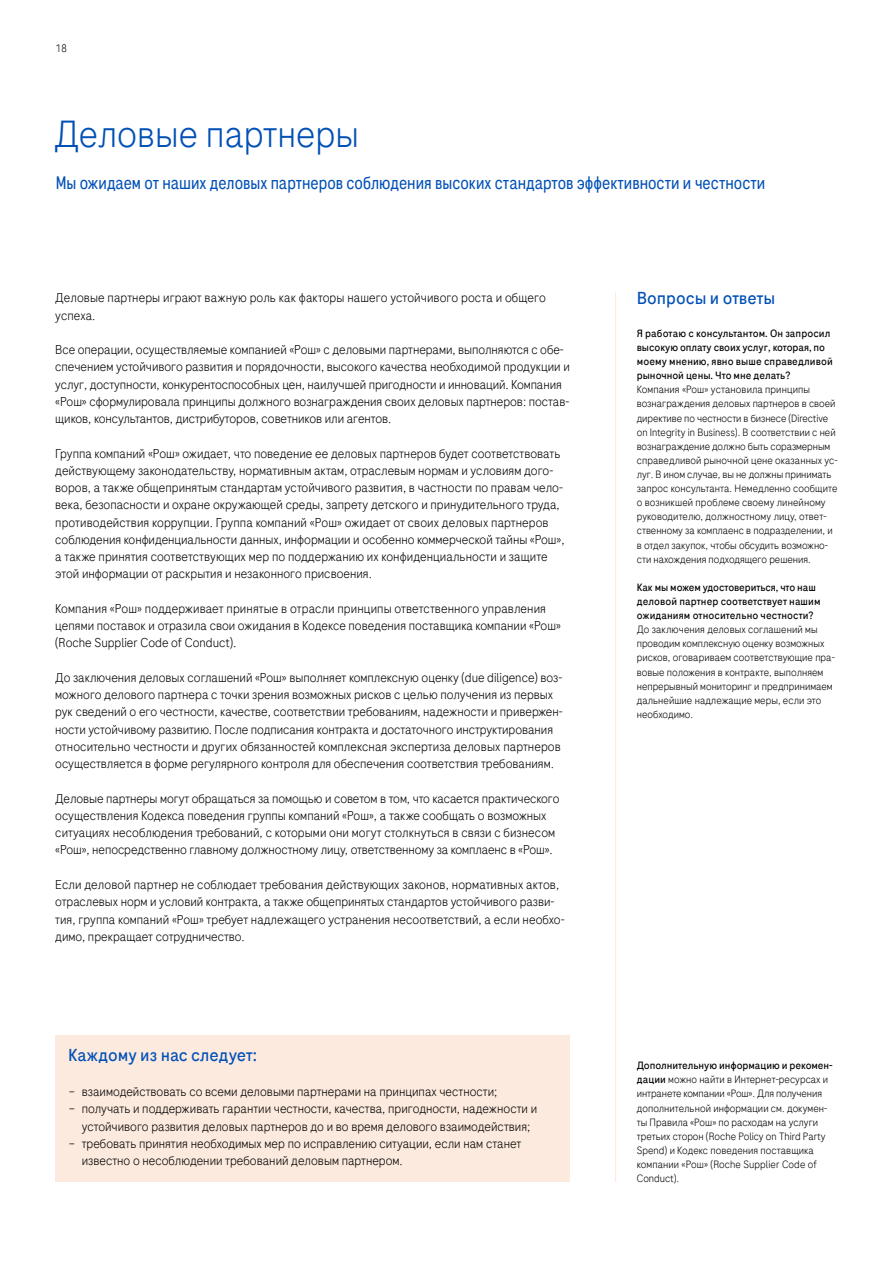
<style>
.page{position:relative;width:893px;height:1263px;background:#fff}
.page>*{position:absolute;margin:0;border:0;box-sizing:border-box;transform-origin:0 0}
.t1{font:300 37.5px "Roche Sans";color:#0050b6}
.t2{font:18px "Roche Sans Condensed";color:#0050b6}
.t3{font:17.25px "Roche Sans";color:#0050b6}
.t4{font:300 12.75px/17.2px "Roche Sans";color:#000}
.t5{font:300 10.8px "Roche Sans";color:#000}
.t6{font:300 10.5px/14.1px "Roche Sans";color:#000}
.t7{font:10.5px/14.1px "Roche Sans";letter-spacing:.01em;color:#000}
.s1{font-weight:400}
</style>
<div class="page">
<hr style="left:615px;top:292px;width:1px;height:890px;background:#fdeade">
<div style="left:55px;top:1035px;width:515px;height:147px;background:#fdeade"></div>
<p class="t5" style="left:55px;top:42px;width:14px">18</p>
<h1 class="t1" style="left:54px;top:111px;width:306px">Деловые партнеры</h1>
<h2 class="t2" style="left:56px;top:172px;width:711px">Мы ожидаем от наших деловых партнеров соблюдения высоких стандартов эффективности и честности</h2>
<p class="t4" style="left:55px;top:289px;width:492px">Деловые партнеры играют важную роль как факторы нашего устойчивого роста и общего успеха.</p>
<p class="t4" style="left:55px;top:341px;width:516px">Все операции, осуществляемые компанией «Рош» с деловыми партнерами, выполняются с обе&shy;спечением устойчивого развития и порядочности, высокого качества необходимой продукции и услуг, доступности, конкурентоспособных цен, наилучшей пригодности и инноваций. Компания «Рош» сформулировала принципы должного вознаграждения своих деловых партнеров: постав&shy;щиков, консультантов, дистрибуторов, советников или агентов.</p>
<p class="t4" style="left:55px;top:444px;width:511px">Группа компаний «Рош» ожидает, что поведение ее деловых партнеров будет соответствовать действующему законодательству, нормативным актам, отраслевым нормам и условиям дого&shy;воров, а также общепринятым стандартам устойчивого развития, в частности по правам чело&shy;века, безопасности и охране окружающей среды, запрету детского и принудительного труда, противодействия коррупции. Группа компаний «Рош» ожидает от своих деловых партнеров соблюдения конфиденциальности данных, информации и особенно коммерческой тайны «Рош», а также принятия соответствующих мер по поддержанию их конфиденциальности и защите этой информации от раскрытия и незаконного присвоения.</p>
<p class="t4" style="left:55px;top:600px;width:507px">Компания «Рош» поддерживает принятые в отрасли принципы ответственного управления цепями поставок и отразила свои ожидания в Кодексе поведения поставщика компании «Рош» (Roche Supplier Code of Conduct).</p>
<p class="t4" style="left:55px;top:669px;width:509px">До заключения деловых соглашений «Рош» выполняет комплексную оценку (due diligence) воз&shy;можного делового партнера с точки зрения возможных рисков с целью получения из первых рук сведений о его честности, качестве, соответствии требованиям, надежности и привержен&shy;ности устойчивому развитию. После подписания контракта и достаточного инструктирования относительно честности и других обязанностей комплексная экспертиза деловых партнеров осуществляется в форме регулярного контроля для обеспечения соответствия требованиям.</p>
<p class="t4" style="left:55px;top:789px;width:506px">Деловые партнеры могут обращаться за помощью и советом в том, что касается практического осуществления Кодекса поведения группы компаний «Рош», а также сообщать о возможных ситуациях несоблюдения требований, с которыми они могут столкнуться в связи с бизнесом «Рош», непосредственно главному должностному лицу, ответственному за комплаенс в «Рош».</p>
<p class="t4" style="left:55px;top:876px;width:511px">Если деловой партнер не соблюдает требования действующих законов, нормативных актов, отраслевых норм и условий контракта, а также общепринятых стандартов устойчивого разви&shy;тия, группа компаний «Рош» требует надлежащего устранения несоответствий, а если необхо&shy;димо, прекращает сотрудничество.</p>
<h3 class="t3" style="left:68px;top:1045px;width:190px">Каждому из нас следует:</h3>
<p class="t4" style="left:69px;top:1083px;width:430px">– взаимодействовать со всеми деловыми партнерами на принципах честности;</p>
<p class="t4" style="left:69px;top:1100px;width:470px;text-align:center">– получать и поддерживать гарантии честности, качества, пригодности, надежности и устойчивого развития деловых партнеров до и во время делового взаимодействия;</p>
<p class="t4" style="left:82px;top:1134px;width:441px;text-indent:-13px">– требовать принятия необходимых мер по исправлению ситуации, если нам станет известно о несоблюдении требований деловым партнером.</p>
<h3 class="t3" style="left:637px;top:287px;width:140px">Вопросы и ответы</h3>
<p class="t7" style="left:637px;top:326px;width:197px">Я работаю с консультантом. Он запросил высокую оплату своих услуг, которая, по моему мнению, явно выше справедливой рыночной цены. Что мне делать?</p>
<p class="t6" style="left:637px;top:382px;width:202px">Компания «Рош» установила принципы вознаграждения деловых партнеров в своей директиве по честности в бизнесе (Directive on Integrity in Business). В соответствии с ней вознаграждение должно быть соразмерным справедливой рыночной цене оказанных ус&shy;луг. В ином случае, вы не должны принимать запрос консультанта. Немедленно сообщите о возникшей проблеме своему линейному руководителю, должностному лицу, ответ&shy;ственному за комплаенс в подразделении, и в отдел закупок, чтобы обсудить возможно&shy;сти нахождения подходящего решения.</p>
<p class="t7" style="left:637px;top:580px;width:185px">Как мы можем удостовериться, что наш деловой партнер соответствует нашим ожиданиям относительно честности?</p>
<p class="t6" style="left:637px;top:622px;width:200px">До заключения деловых соглашений мы проводим комплексную оценку возможных рисков, оговариваем соответствующие пра&shy;вовые положения в контракте, выполняем непрерывный мониторинг и предпринимаем дальнейшие надлежащие меры, если это необходимо.</p>
<p class="t6" style="left:637px;top:1058px;width:197px"><span class="s1">Дополнительную информацию и рекомен&shy;дации</span> можно найти в Интернет-ресурсах и интранете компании «Рош». Для получения дополнительной информации см. докумен&shy;ты Правила «Рош» по расходам на услуги третьих сторон (Roche Policy on Third Party Spend) и Кодекс поведения поставщика компании «Рош» (Roche Supplier Code of Conduct).</p>
</div>
